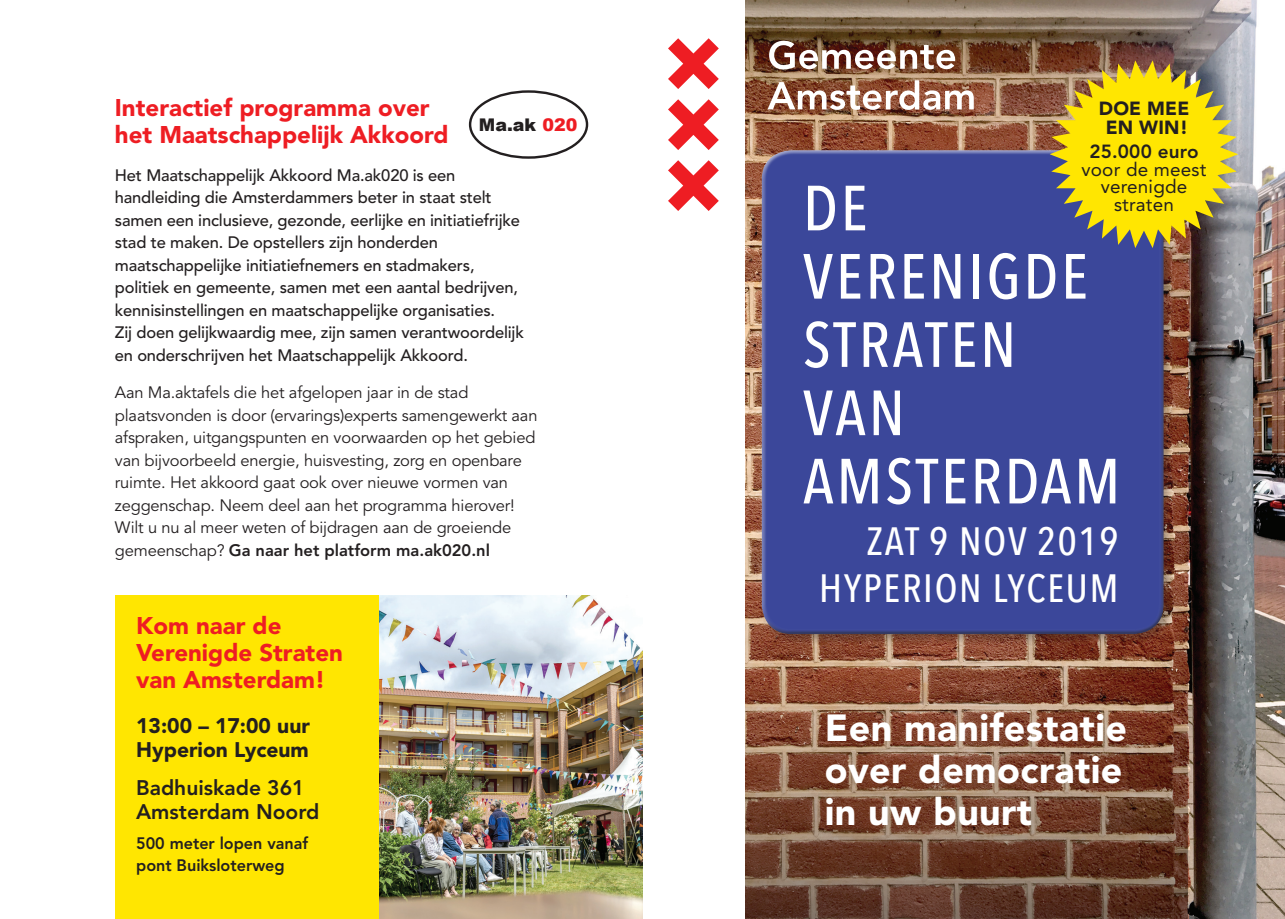
<style>
.page{position:relative;width:1285px;height:919px;background:#fff}
.page>*{position:absolute;margin:0;border:0;box-sizing:border-box;transform-origin:0 0}
.t1{font:500 63px/68.2px "Avenir Next Condensed";letter-spacing:.045em;color:#fff}
.t2{font:500 39.3px/47.2px "Avenir Next Condensed";letter-spacing:.045em;color:#fff;text-align:right}
.t3{font:900 37.5px/42px "Avenir LT Std";letter-spacing:.01em;color:#fff}
.t4{font:900 24px/27px "Avenir LT Std";color:#ee1d23}
.t5{font:900 21px/24px "Avenir LT Std";color:#231f20}
.t6{font:800 21px/24px "Avenir LT Std";color:#231f20}
.t7{font:18.9px/17.9px "Avenir LT Std";letter-spacing:.01em;color:#231f20;text-align:center}
.t8{font:900 18.9px/18.9px "Avenir LT Std";letter-spacing:.01em;color:#231f20;text-align:center}
.t9{font:800 18.9px "Avenir LT Std";letter-spacing:.01em;color:#231f20}
.t10{font:900 17.4px "Arial";color:#231f20}
.t11{font:500 16.5px/22.5px "Avenir LT Std";letter-spacing:-.01em;color:#231f20}
.t12{font:16.5px/22.5px "Avenir LT Std";letter-spacing:-.01em;color:#231f20}
.t13{font:800 16.5px/22.5px "Avenir LT Std";color:#231f20}
.s1{font-weight:800}
.s2{color:#ee1d23}
</style>
<div class="page">
<img style="left:745px;top:0;width:539px;height:918px">
<svg style="left:745px;top:487px;width:442px;height:431px;background:#7e4e3a"></svg>
<svg style="left:769px;top:41px;width:186px;height:28px"></svg>
<svg style="left:767px;top:80px;width:206px;height:30px"></svg>
<svg style="left:668px;top:160px;width:50px;height:51px"></svg>
<svg style="left:668px;top:38px;width:50px;height:51px"></svg>
<svg style="left:668px;top:99px;width:50px;height:51px"></svg>
<div style="left:758px;top:147px;width:418px;height:499px;background:#231f20;opacity:.35"></div>
<div style="left:762px;top:158px;width:402px;height:476px;background:#3b479a"></div>
<svg style="left:1049px;top:60px;width:188px;height:188px;background:#cbb72b"></svg>
<img style="left:378px;top:595px;width:264px;height:323px">
<div style="left:115px;top:595px;width:263px;height:323px;background:#ffe601"></div>
<div style="left:469px;top:90px;width:119px;height:69px;border:2px solid #231f20;border-radius:50%"></div>
<h3 class="t4" style="left:115px;top:94px;width:335px">Interactief programma over het Maatschappelijk Akkoord</h3>
<p class="t11" style="left:115px;top:164px;width:410px">Het Maatschappelijk Akkoord Ma.ak020 is een handleiding die Amsterdammers beter in staat stelt samen een inclusieve, gezonde, eerlijke en initiatiefrijke stad te maken. De opstellers zijn honderden maatschappelijke initiatiefnemers en stadmakers, politiek en gemeente, samen met een aantal bedrijven, kennisinstellingen en maatschappelijke organisaties.<br>Zij doen gelijkwaardig mee, zijn samen verantwoordelijk en onderschrijven het Maatschappelijk Akkoord.</p>
<p class="t12" style="left:115px;top:382px;width:424px">Aan Ma.aktafels die het afgelopen jaar in de stad plaatsvonden is door (ervarings)experts samengewerkt aan afspraken, uitgangspunten en voorwaarden op het gebied van bijvoorbeeld energie, huisvesting, zorg en openbare ruimte. Het akkoord gaat ook over nieuwe vormen van zeggenschap. Neem deel aan het programma hierover!<br>Wilt u nu al meer weten of bijdragen aan de groeiende gemeenschap? <span class="s1">Ga naar het platform ma.ak020.nl</span></p>
<p class="t10" style="left:479px;top:113px;width:100px">Ma.ak <span class="s2">020</span></p>
<h3 class="t4" style="left:136px;top:612px;width:208px">Kom naar de<br>Verenigde Straten van Amsterdam!</h3>
<p class="t5" style="left:136px;top:713px;width:175px">13:00 – 17:00 uur<br>Hyperion Lyceum</p>
<p class="t6" style="left:136px;top:775px;width:185px">Badhuiskade 361<br>Amsterdam Noord</p>
<p class="t13" style="left:136px;top:831px;width:173px">500 meter lopen vanaf pont Buiksloterweg</p>
<p class="t8" style="left:1098px;top:99px;width:92px">DOE MEE<br>EN WIN!</p>
<p class="t9" style="left:1089px;top:140px;width:111px">25.000 euro</p>
<p class="t7" style="left:1081px;top:160px;width:126px">voor de meest verenigde straten</p>
<h1 class="t1" style="left:802px;top:174px;width:319px">DE<br>VERENIGDE<br>STRATEN<br>VAN<br>AMSTERDAM</h1>
<h2 class="t2" style="left:819px;top:517px;width:300px">ZAT 9 NOV 2019<br>HYPERION LYCEUM</h2>
<h3 class="t3" style="left:824px;top:706px;width:304px">Een manifestatie over democratie in uw buurt</h3>
</div>
